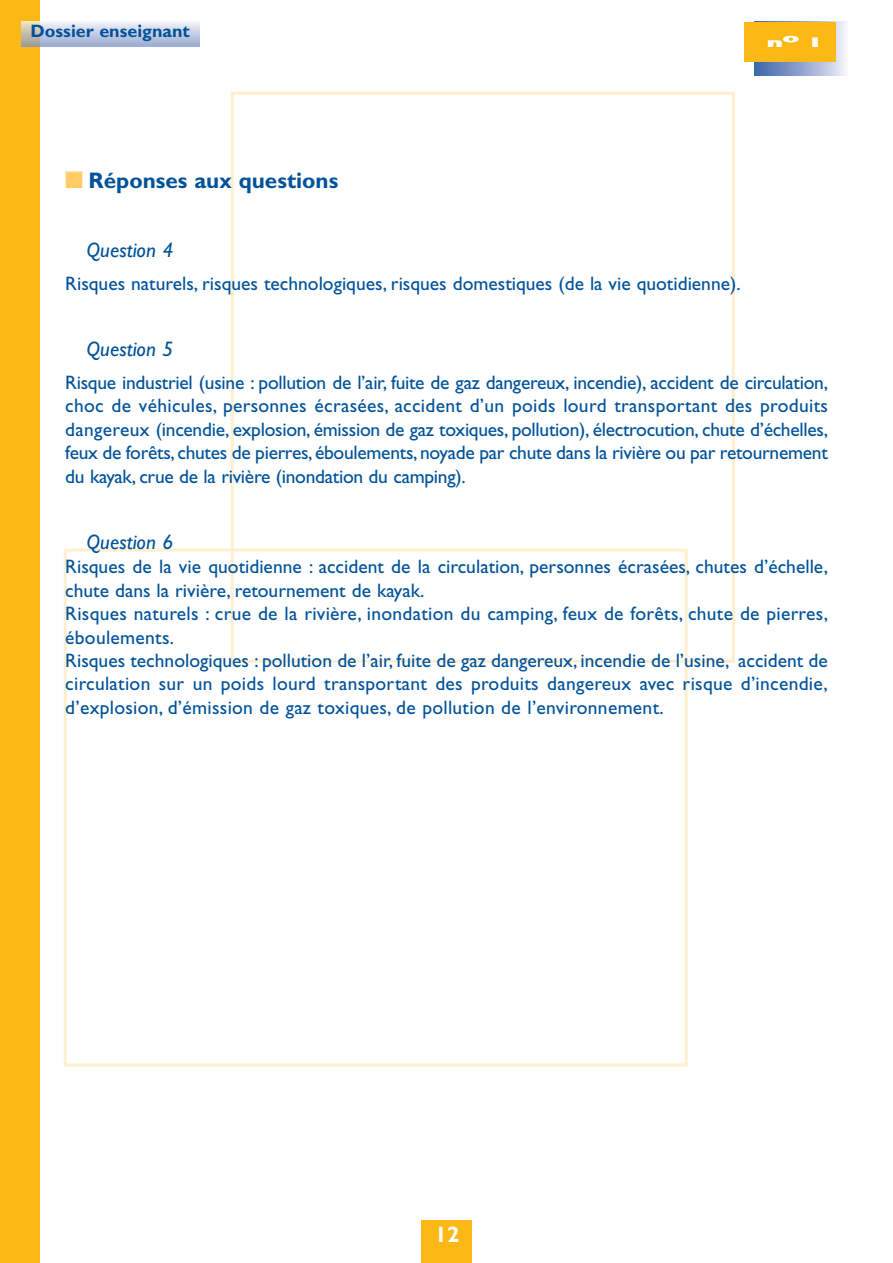
<style>
.page{position:relative;width:893px;height:1263px;background:#fff}
.page>*{position:absolute;margin:0;border:0;box-sizing:border-box;transform-origin:0 0}
.t1{font:700 22.5px "Gill Sans";color:#01529a}
.t2{font:700 22.5px "Gill Sans";color:#fff}
.t3{font:italic 21px "Gill Sans";color:#01529a}
.t4{font:19.5px/23.4px "Gill Sans";color:#01529a;text-align:justify}
.t5{font:700 18px "Gill Sans";color:#01529a}
.t6{font:700 12.75px "Gill Sans";color:#fff;scale:2.15 1}
.s1{color:#fecb64}
</style>
<div class="page">
<div style="left:231px;top:92px;width:504px;height:571px;border:3px solid #feefd0"></div>
<div style="left:64px;top:549px;width:624px;height:517px;border:3px solid #feefd0"></div>
<div style="left:0;top:0;width:39px;height:1263px;background:#fcb814"></div>
<hr style="left:21px;top:46px;width:178px;height:1px;background:#8098c7">
<hr style="left:21px;top:45px;width:178px;height:1px;background:#8699c8">
<hr style="left:21px;top:44px;width:178px;height:1px;background:#879ccb">
<hr style="left:21px;top:43px;width:178px;height:1px;background:#8c9fcc">
<hr style="left:21px;top:42px;width:178px;height:1px;background:#91a3ce">
<hr style="left:21px;top:41px;width:178px;height:1px;background:#95a7d0">
<hr style="left:21px;top:40px;width:178px;height:1px;background:#99aad2">
<hr style="left:21px;top:39px;width:178px;height:1px;background:#9eadd4">
<hr style="left:21px;top:38px;width:178px;height:1px;background:#a2b1d6">
<hr style="left:21px;top:37px;width:178px;height:1px;background:#a7b5d8">
<hr style="left:21px;top:36px;width:178px;height:1px;background:#abb9da">
<hr style="left:21px;top:35px;width:178px;height:1px;background:#afbbdb">
<hr style="left:21px;top:34px;width:178px;height:1px;background:#b4bedd">
<hr style="left:21px;top:33px;width:178px;height:1px;background:#b9c3df">
<hr style="left:21px;top:32px;width:178px;height:1px;background:#bdc6e1">
<hr style="left:21px;top:31px;width:178px;height:1px;background:#c3cbe4">
<hr style="left:21px;top:30px;width:178px;height:1px;background:#c7cfe6">
<hr style="left:21px;top:29px;width:178px;height:1px;background:#ccd3e8">
<hr style="left:21px;top:28px;width:178px;height:1px;background:#d2d8eb">
<hr style="left:21px;top:27px;width:178px;height:1px;background:#d6dced">
<hr style="left:21px;top:26px;width:178px;height:1px;background:#dce1f0">
<hr style="left:21px;top:25px;width:178px;height:1px;background:#e1e6f2">
<hr style="left:21px;top:24px;width:178px;height:1px;background:#e7eaf5">
<hr style="left:21px;top:23px;width:178px;height:1px;background:#eceff7">
<hr style="left:21px;top:22px;width:178px;height:1px;background:#f2f4f9">
<hr style="left:21px;top:21px;width:178px;height:1px;background:#f6f8fb">
<div style="left:421px;top:1220px;width:51px;height:43px;background:#fcb814"></div>
<hr style="left:754px;top:21px;width:1px;height:54px;background:#356aab">
<hr style="left:755px;top:21px;width:1px;height:54px;background:#386aab">
<hr style="left:756px;top:21px;width:1px;height:54px;background:#3c6cac">
<hr style="left:757px;top:21px;width:1px;height:54px;background:#3f6cac">
<hr style="left:758px;top:21px;width:1px;height:54px;background:#436dad">
<hr style="left:759px;top:21px;width:1px;height:54px;background:#446ead">
<hr style="left:760px;top:21px;width:1px;height:54px;background:#466fae">
<hr style="left:761px;top:21px;width:1px;height:54px;background:#4770af">
<hr style="left:762px;top:21px;width:1px;height:54px;background:#4a72b0">
<hr style="left:763px;top:21px;width:1px;height:54px;background:#4b72b0">
<hr style="left:764px;top:21px;width:1px;height:54px;background:#4d73b1">
<hr style="left:765px;top:21px;width:1px;height:54px;background:#4e75b2">
<hr style="left:766px;top:21px;width:1px;height:54px;background:#5276b2">
<hr style="left:767px;top:21px;width:1px;height:54px;background:#5476b3">
<hr style="left:768px;top:21px;width:1px;height:54px;background:#5578b4">
<hr style="left:769px;top:21px;width:1px;height:54px;background:#5779b5">
<hr style="left:770px;top:21px;width:1px;height:54px;background:#5a7ab5">
<hr style="left:771px;top:21px;width:1px;height:54px;background:#5c7bb6">
<hr style="left:772px;top:21px;width:1px;height:54px;background:#5e7db7">
<hr style="left:773px;top:21px;width:1px;height:54px;background:#607eb8">
<hr style="left:774px;top:21px;width:1px;height:54px;background:#617fb8">
<hr style="left:775px;top:21px;width:1px;height:54px;background:#6380b9">
<hr style="left:776px;top:21px;width:1px;height:54px;background:#6481b9">
<hr style="left:777px;top:21px;width:1px;height:54px;background:#6682ba">
<hr style="left:778px;top:21px;width:1px;height:54px;background:#6884bb">
<hr style="left:779px;top:21px;width:1px;height:54px;background:#6a85bc">
<hr style="left:780px;top:21px;width:1px;height:54px;background:#6b86bd">
<hr style="left:781px;top:21px;width:1px;height:54px;background:#6e88be">
<hr style="left:782px;top:21px;width:1px;height:54px;background:#6f89be">
<hr style="left:783px;top:21px;width:1px;height:54px;background:#718abf">
<hr style="left:784px;top:21px;width:1px;height:54px;background:#728bc0">
<hr style="left:785px;top:21px;width:1px;height:54px;background:#758cc1">
<hr style="left:786px;top:21px;width:1px;height:54px;background:#768dc1">
<hr style="left:787px;top:21px;width:1px;height:54px;background:#798fc2">
<hr style="left:788px;top:21px;width:1px;height:54px;background:#7a92c4">
<hr style="left:789px;top:21px;width:1px;height:54px;background:#7c93c4">
<hr style="left:790px;top:21px;width:1px;height:54px;background:#7d94c5">
<hr style="left:791px;top:21px;width:1px;height:54px;background:#7f95c6">
<hr style="left:792px;top:21px;width:1px;height:54px;background:#8096c6">
<hr style="left:793px;top:21px;width:1px;height:54px;background:#8298c7">
<hr style="left:794px;top:21px;width:1px;height:54px;background:#8598c8">
<hr style="left:795px;top:21px;width:1px;height:54px;background:#899bc9">
<hr style="left:796px;top:21px;width:1px;height:54px;background:#879cca">
<hr style="left:797px;top:21px;width:1px;height:54px;background:#899dcb">
<hr style="left:798px;top:21px;width:1px;height:54px;background:#8b9fcc">
<hr style="left:799px;top:21px;width:1px;height:54px;background:#8c9fcc">
<hr style="left:800px;top:21px;width:1px;height:54px;background:#8ea2ce">
<hr style="left:801px;top:21px;width:1px;height:54px;background:#91a3ce">
<hr style="left:802px;top:21px;width:1px;height:54px;background:#93a4cf">
<hr style="left:803px;top:21px;width:1px;height:54px;background:#95a7d0">
<hr style="left:804px;top:21px;width:1px;height:54px;background:#97a9d1">
<hr style="left:805px;top:21px;width:1px;height:54px;background:#99aad2">
<hr style="left:806px;top:21px;width:1px;height:54px;background:#9babd3">
<hr style="left:807px;top:21px;width:1px;height:54px;background:#9dadd3">
<hr style="left:808px;top:21px;width:1px;height:54px;background:#9faed5">
<hr style="left:809px;top:21px;width:1px;height:54px;background:#a1afd5">
<hr style="left:810px;top:21px;width:1px;height:54px;background:#a2b1d6">
<hr style="left:811px;top:21px;width:1px;height:54px;background:#a6b4d8">
<hr style="left:812px;top:21px;width:1px;height:54px;background:#a7b6d8">
<hr style="left:813px;top:21px;width:1px;height:54px;background:#a9b7d9">
<hr style="left:814px;top:21px;width:1px;height:54px;background:#abb9da">
<hr style="left:815px;top:21px;width:1px;height:54px;background:#adbada">
<hr style="left:816px;top:21px;width:1px;height:54px;background:#afbbdb">
<hr style="left:817px;top:21px;width:1px;height:54px;background:#b1bcdc">
<hr style="left:818px;top:21px;width:1px;height:54px;background:#b3bddc">
<hr style="left:819px;top:21px;width:1px;height:54px;background:#b6c0de">
<hr style="left:820px;top:21px;width:1px;height:54px;background:#b8c3df">
<hr style="left:821px;top:21px;width:1px;height:54px;background:#bac4e0">
<hr style="left:822px;top:21px;width:1px;height:54px;background:#bcc5e1">
<hr style="left:823px;top:21px;width:1px;height:54px;background:#bec7e2">
<hr style="left:824px;top:21px;width:1px;height:54px;background:#c1c9e3">
<hr style="left:825px;top:21px;width:1px;height:54px;background:#c3cbe4">
<hr style="left:826px;top:21px;width:1px;height:54px;background:#c5cde5">
<hr style="left:827px;top:21px;width:1px;height:54px;background:#c7cfe6">
<hr style="left:828px;top:21px;width:1px;height:54px;background:#cad1e7">
<hr style="left:829px;top:21px;width:1px;height:54px;background:#ccd4e9">
<hr style="left:830px;top:21px;width:1px;height:54px;background:#ced5e9">
<hr style="left:831px;top:21px;width:1px;height:54px;background:#d0d7ea">
<hr style="left:832px;top:21px;width:1px;height:54px;background:#d3daec">
<hr style="left:833px;top:21px;width:1px;height:54px;background:#d5dbed">
<hr style="left:834px;top:21px;width:1px;height:54px;background:#d7dded">
<hr style="left:835px;top:21px;width:1px;height:54px;background:#dadfef">
<hr style="left:836px;top:21px;width:1px;height:54px;background:#dde3f0">
<hr style="left:837px;top:21px;width:1px;height:54px;background:#dfe4f1">
<hr style="left:838px;top:21px;width:1px;height:54px;background:#e1e6f2">
<hr style="left:839px;top:21px;width:1px;height:54px;background:#e4e8f3">
<hr style="left:840px;top:21px;width:1px;height:54px;background:#e7eaf5">
<hr style="left:841px;top:21px;width:1px;height:54px;background:#eaedf6">
<hr style="left:842px;top:21px;width:1px;height:54px;background:#ebeef6">
<hr style="left:843px;top:21px;width:1px;height:54px;background:#edf0f7">
<hr style="left:844px;top:21px;width:1px;height:54px;background:#f2f4f9">
<hr style="left:845px;top:21px;width:1px;height:54px;background:#f4f6fa">
<hr style="left:846px;top:21px;width:1px;height:54px;background:#f6f8fb">
<hr style="left:847px;top:21px;width:1px;height:54px;background:#f9f9fc">
<div style="left:744px;top:22px;width:92px;height:39px;background:#fcb814"></div>
<p class="t5" style="left:30px;top:24px;width:161px">Dossier enseignant</p>
<p class="t6" style="left:767px;top:37px;width:27px">no 1</p>
<p class="t1" style="left:65px;top:172px;width:274px"><span class="s1">■</span> Réponses aux questions</p>
<p class="t3" style="left:87px;top:242px;width:88px">Question 4</p>
<p class="t4" style="left:65px;top:273px;width:677px">Risques naturels, risques technologiques, risques domestiques (de la vie quotidienne).</p>
<p class="t3" style="left:87px;top:341px;width:88px">Question 5</p>
<p class="t4" style="left:65px;top:372px;width:764px">Risque industriel (usine : pollution de l’air, fuite de gaz dangereux, incendie), accident de circulation, choc de véhicules, personnes écrasées, accident d’un poids lourd transportant des produits dangereux (incendie, explosion, émission de gaz toxiques, pollution), électrocution, chute d’échelles, feux de forêts,chutes de pierres,éboulements,noyade par chute dans la rivière ou par retournement du kayak, crue de la rivière (inondation du camping).</p>
<p class="t3" style="left:87px;top:534px;width:88px">Question 6</p>
<p class="t4" style="left:65px;top:557px;width:764px;text-align:left">Risques de la vie quotidienne : accident de la circulation, personnes écrasées, chutes d’échelle, chute dans la rivière, retournement de kayak.<br>Risques naturels : crue de la rivière, inondation du camping, feux de forêts, chute de pierres, éboulements.<br>Risques technologiques : pollution de l’air, fuite de gaz dangereux, incendie de l’usine, accident de circulation sur un poids lourd transportant des produits dangereux avec risque d’incendie, d’explosion, d’émission de gaz toxiques, de pollution de l’environnement.</p>
<p class="t2" style="left:435px;top:1226px;width:26px">12</p>
</div>
